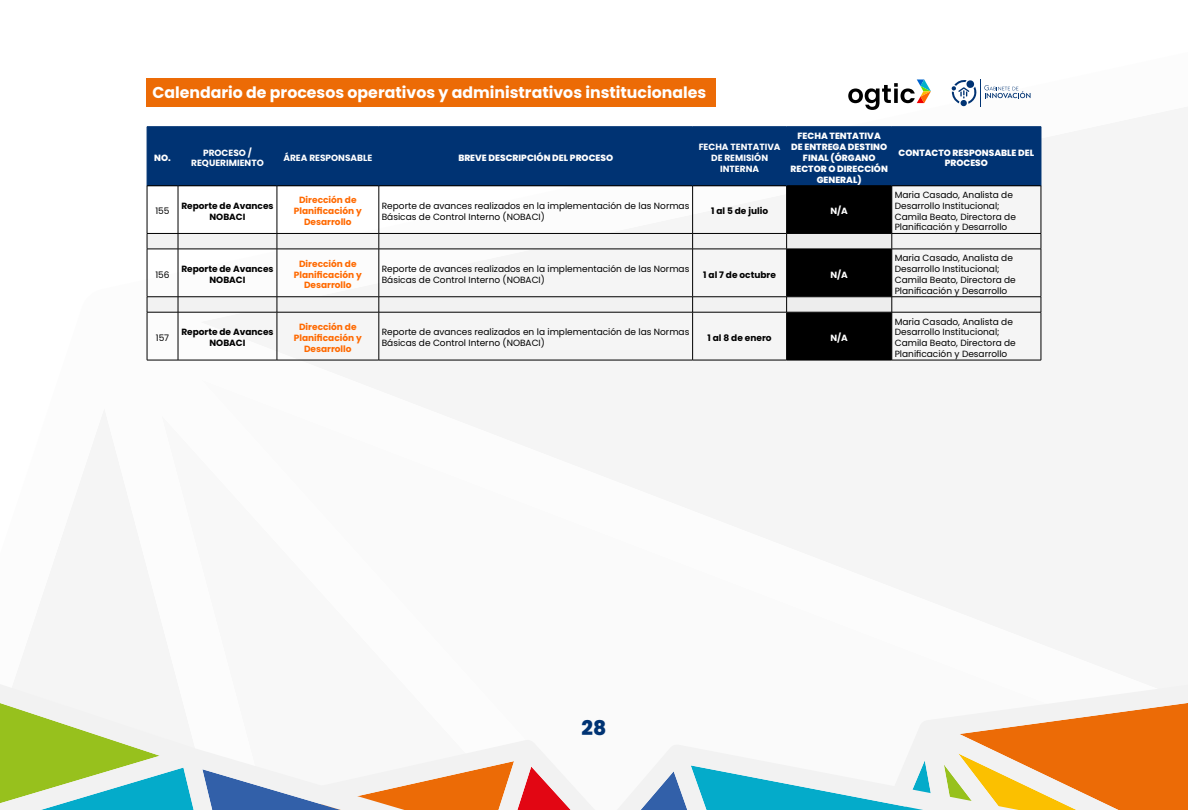
<style>
.page{position:relative;width:1188px;height:810px;background:#fff}
.page>*{position:absolute;margin:0;border:0;box-sizing:border-box;transform-origin:0 0}
.t1{font:800 20.25px "Poppins";color:#003373}
.t2{font:700 15.75px "Poppins";color:#fff}
.t3{font:9px/10.8px "Poppins";color:#000}
.t4{font:800 9px/10.8px "Poppins";color:#fff;text-align:center}
.t5{font:700 9px/10.8px "Poppins";color:#ff6900;text-align:center}
.t6{font:700 9px/10.8px "Poppins";color:#000;text-align:center}
.t7{font:700 9px/10.8px "Poppins";color:#fff;text-align:center}
</style>
<div class="page">
<svg style="left:472px;top:684px;width:716px;height:126px"></svg>
<svg style="left:0;top:177px;width:472px;height:633px"></svg>
<svg style="left:848px;top:79px;width:83px;height:31px"></svg>
<svg style="left:952px;top:79px;width:79px;height:28px"></svg>
<div style="left:146px;top:78px;width:569px;height:28px;background:#ec6b06"></div>
<svg style="left:148px;top:234px;width:893px;height:78px;fill:#f5f5f5"></svg>
<hr style="left:147px;top:186px;width:1px;height:47px;background:#000">
<hr style="left:178px;top:186px;width:1px;height:47px;background:#000">
<hr style="left:277px;top:186px;width:1px;height:47px;background:#000">
<hr style="left:379px;top:186px;width:1px;height:47px;background:#000">
<hr style="left:692px;top:186px;width:1px;height:47px;background:#000">
<hr style="left:1041px;top:186px;width:1px;height:47px;background:#000">
<hr style="left:147px;top:233px;width:31px;height:1px;background:#000">
<svg style="left:147px;top:234px;width:1px;height:15px"></svg>
<hr style="left:178px;top:233px;width:99px;height:1px;background:#000">
<svg style="left:178px;top:234px;width:1px;height:15px"></svg>
<hr style="left:277px;top:233px;width:102px;height:1px;background:#000">
<svg style="left:277px;top:234px;width:1px;height:15px"></svg>
<hr style="left:379px;top:233px;width:314px;height:1px;background:#000">
<svg style="left:379px;top:234px;width:1px;height:15px"></svg>
<hr style="left:693px;top:233px;width:94px;height:1px;background:#000">
<svg style="left:692px;top:234px;width:1px;height:15px"></svg>
<hr style="left:892px;top:233px;width:149px;height:1px;background:#000">
<svg style="left:1041px;top:234px;width:1px;height:15px"></svg>
<hr style="left:147px;top:249px;width:31px;height:1px;background:#000">
<hr style="left:147px;top:249px;width:1px;height:48px;background:#000">
<hr style="left:178px;top:249px;width:99px;height:1px;background:#000">
<hr style="left:178px;top:249px;width:1px;height:48px;background:#000">
<hr style="left:277px;top:249px;width:102px;height:1px;background:#000">
<hr style="left:277px;top:249px;width:1px;height:48px;background:#000">
<hr style="left:379px;top:249px;width:314px;height:1px;background:#000">
<hr style="left:379px;top:249px;width:1px;height:48px;background:#000">
<hr style="left:693px;top:249px;width:94px;height:1px;background:#000">
<hr style="left:692px;top:249px;width:1px;height:48px;background:#000">
<hr style="left:892px;top:249px;width:149px;height:1px;background:#000">
<hr style="left:1041px;top:249px;width:1px;height:48px;background:#000">
<hr style="left:147px;top:297px;width:31px;height:1px;background:#000">
<svg style="left:147px;top:297px;width:1px;height:15px"></svg>
<hr style="left:178px;top:297px;width:99px;height:1px;background:#000">
<svg style="left:178px;top:297px;width:1px;height:15px"></svg>
<hr style="left:277px;top:297px;width:102px;height:1px;background:#000">
<svg style="left:277px;top:297px;width:1px;height:15px"></svg>
<hr style="left:379px;top:297px;width:314px;height:1px;background:#000">
<svg style="left:379px;top:297px;width:1px;height:15px"></svg>
<hr style="left:693px;top:297px;width:94px;height:1px;background:#000">
<svg style="left:692px;top:297px;width:1px;height:15px"></svg>
<hr style="left:892px;top:297px;width:149px;height:1px;background:#000">
<svg style="left:786px;top:187px;width:107px;height:173px;background:#282828"></svg>
<svg style="left:1041px;top:297px;width:1px;height:15px"></svg>
<hr style="left:147px;top:312px;width:31px;height:1px;background:#000">
<hr style="left:147px;top:312px;width:1px;height:48px;background:#000">
<hr style="left:178px;top:312px;width:99px;height:1px;background:#000">
<hr style="left:178px;top:312px;width:1px;height:48px;background:#000">
<hr style="left:277px;top:312px;width:102px;height:1px;background:#000">
<hr style="left:277px;top:312px;width:1px;height:48px;background:#000">
<hr style="left:379px;top:312px;width:314px;height:1px;background:#000">
<hr style="left:379px;top:312px;width:1px;height:48px;background:#000">
<hr style="left:693px;top:312px;width:94px;height:1px;background:#000">
<hr style="left:692px;top:312px;width:1px;height:48px;background:#000">
<hr style="left:787px;top:312px;width:105px;height:1px;background:#000">
<hr style="left:786px;top:312px;width:1px;height:48px;background:#000">
<hr style="left:892px;top:312px;width:149px;height:1px;background:#000">
<hr style="left:892px;top:312px;width:1px;height:48px;background:#000">
<hr style="left:1041px;top:312px;width:1px;height:48px;background:#000">
<hr style="left:147px;top:360px;width:31px;height:1px;background:#000">
<hr style="left:178px;top:360px;width:99px;height:1px;background:#000">
<hr style="left:277px;top:360px;width:102px;height:1px;background:#000">
<hr style="left:379px;top:360px;width:314px;height:1px;background:#000">
<hr style="left:693px;top:360px;width:94px;height:1px;background:#000">
<hr style="left:787px;top:360px;width:105px;height:1px;background:#000">
<hr style="left:892px;top:360px;width:149px;height:1px;background:#000">
<div style="left:148px;top:128px;width:893px;height:58px;background:#003373"></div>
<hr style="left:147px;top:186px;width:31px;height:1px;background:#000">
<hr style="left:178px;top:186px;width:99px;height:1px;background:#000">
<hr style="left:277px;top:186px;width:102px;height:1px;background:#000">
<hr style="left:379px;top:186px;width:314px;height:1px;background:#000">
<hr style="left:693px;top:186px;width:94px;height:1px;background:#000">
<hr style="left:787px;top:186px;width:105px;height:1px;background:#000">
<hr style="left:892px;top:186px;width:149px;height:1px;background:#000">
<hr style="left:147px;top:127px;width:31px;height:1px;background:#003373">
<hr style="left:147px;top:127px;width:1px;height:59px;background:#003373">
<hr style="left:178px;top:127px;width:99px;height:1px;background:#003373">
<hr style="left:178px;top:127px;width:1px;height:59px;background:#003373">
<hr style="left:277px;top:127px;width:102px;height:1px;background:#003373">
<hr style="left:277px;top:127px;width:1px;height:59px;background:#003373">
<hr style="left:379px;top:127px;width:314px;height:1px;background:#003373">
<hr style="left:379px;top:127px;width:1px;height:59px;background:#003373">
<hr style="left:693px;top:127px;width:94px;height:1px;background:#003373">
<hr style="left:692px;top:127px;width:1px;height:59px;background:#003373">
<hr style="left:787px;top:127px;width:105px;height:1px;background:#003373">
<hr style="left:786px;top:127px;width:1px;height:59px;background:#003373">
<hr style="left:892px;top:127px;width:149px;height:1px;background:#003373">
<hr style="left:892px;top:127px;width:1px;height:59px;background:#003373">
<hr style="left:1041px;top:127px;width:1px;height:59px;background:#003373">
<h2 class="t2" style="left:152px;top:83px;width:555px">Calendario de procesos operativos y administrativos institucionales</h2>
<p class="t4" style="left:154px;top:152px;width:18px">NO.</p>
<p class="t7" style="left:191px;top:147px;width:74px">PROCESO /<br>REQUERIMIENTO</p>
<p class="t7" style="left:283px;top:152px;width:90px">ÁREA RESPONSABLE</p>
<p class="t4" style="left:458px;top:152px;width:156px">BREVE DESCRIPCIÓN DEL PROCESO</p>
<p class="t7" style="left:699px;top:142px;width:83px">FECHA TENTATIVA<br>DE REMISIÓN<br>INTERNA</p>
<p class="t4" style="left:791px;top:131px;width:99px">FECHA TENTATIVA<br>DE ENTREGA DESTINO<br>FINAL (ÓRGANO<br>RECTOR O DIRECCIÓN<br>GENERAL)</p>
<p class="t4" style="left:899px;top:147px;width:137px">CONTACTO RESPONSABLE DEL<br>PROCESO</p>
<p class="t3" style="left:155px;top:206px;width:16px">155</p>
<p class="t6" style="left:181px;top:200px;width:94px">Reporte de Avances<br>NOBACI</p>
<p class="t5" style="left:294px;top:195px;width:70px">Dirección de<br>Planificación y<br>Desarrollo</p>
<p class="t3" style="left:382px;top:200px;width:309px">Reporte de avances realizados en la implementación de las Normas<br>Básicas de Control Interno (NOBACI)</p>
<p class="t6" style="left:711px;top:206px;width:59px">1 al 5 de julio</p>
<p class="t7" style="left:830px;top:206px;width:19px">N/A</p>
<p class="t3" style="left:155px;top:269px;width:16px">156</p>
<p class="t6" style="left:181px;top:264px;width:94px">Reporte de Avances<br>NOBACI</p>
<p class="t5" style="left:294px;top:258px;width:70px">Dirección de<br>Planificación y<br>Desarrollo</p>
<p class="t3" style="left:382px;top:264px;width:309px">Reporte de avances realizados en la implementación de las Normas<br>Básicas de Control Interno (NOBACI)</p>
<p class="t6" style="left:703px;top:269px;width:74px">1 al 7 de octubre</p>
<p class="t7" style="left:830px;top:269px;width:19px">N/A</p>
<p class="t3" style="left:156px;top:332px;width:15px">157</p>
<p class="t6" style="left:181px;top:327px;width:94px">Reporte de Avances<br>NOBACI</p>
<p class="t5" style="left:294px;top:322px;width:70px">Dirección de<br>Planificación y<br>Desarrollo</p>
<p class="t3" style="left:382px;top:327px;width:309px">Reporte de avances realizados en la implementación de las Normas<br>Básicas de Control Interno (NOBACI)</p>
<p class="t6" style="left:708px;top:332px;width:66px">1 al 8 de enero</p>
<p class="t7" style="left:830px;top:332px;width:19px">N/A</p>
<p class="t3" style="left:895px;top:190px;width:123px">Maria Casado, Analista de<br>Desarrollo Institucional;<br>Camila Beato, Directora de<br>Planificación y Desarrollo</p>
<p class="t3" style="left:895px;top:253px;width:123px">Maria Casado, Analista de<br>Desarrollo Institucional;<br>Camila Beato, Directora de<br>Planificación y Desarrollo</p>
<p class="t3" style="left:895px;top:316px;width:123px">Maria Casado, Analista de<br>Desarrollo Institucional;<br>Camila Beato, Directora de<br>Planificación y Desarrollo</p>
<h1 class="t1" style="left:582px;top:716px;width:26px">28</h1>
</div>
